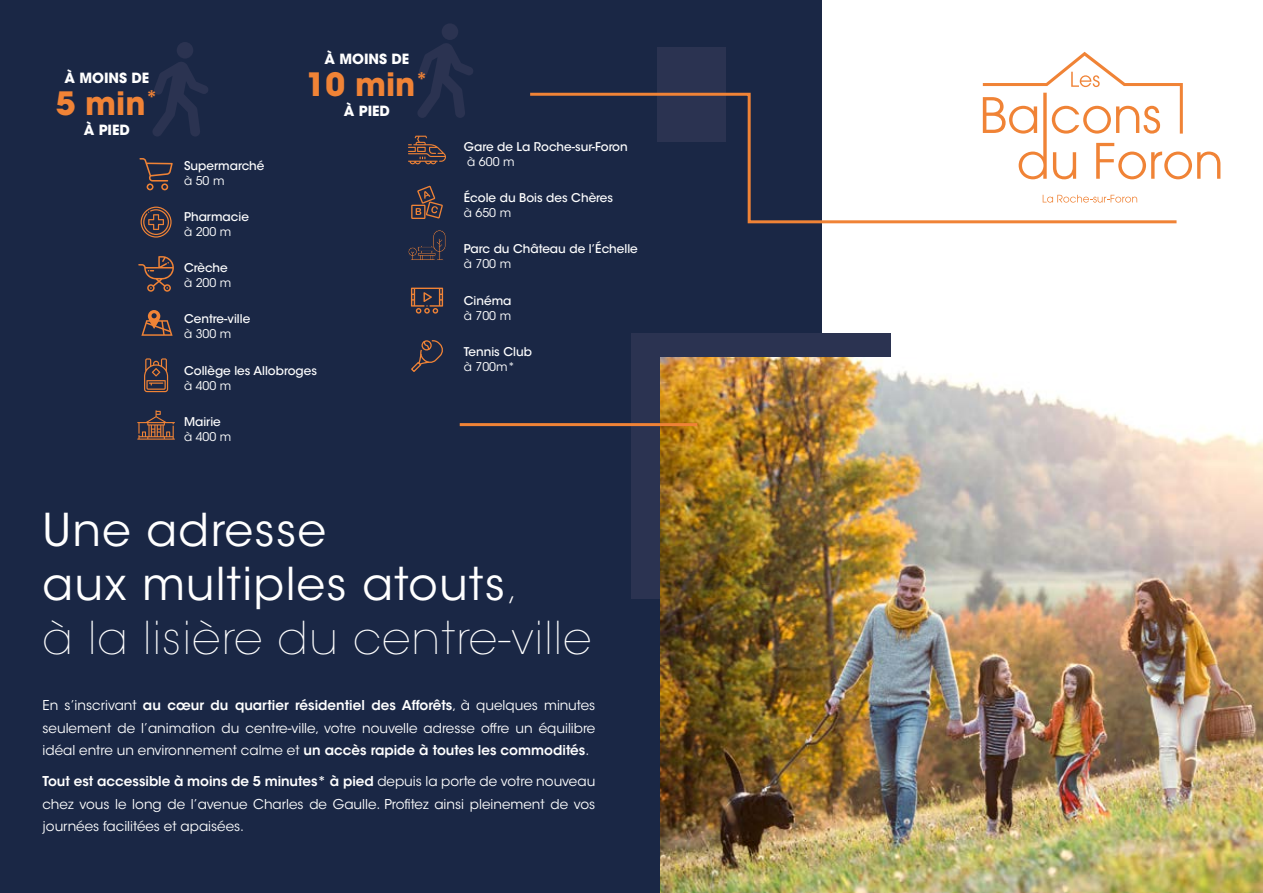
<style>
.page{position:relative;width:1263px;height:893px;background:#fff}
.page>*{position:absolute;margin:0;border:0;box-sizing:border-box;transform-origin:0 0}
.t1{font:45px/54px "ITC Avant Garde Std";letter-spacing:.03em;color:#fff}
.t2{font:700 31.95px "ITC Avant Garde Std";color:#f08336}
.t3{font:700 13.95px "ITC Avant Garde Std";color:#fff}
.t4{font:13.5px/22.5px "ITC Avant Garde Std";color:#fff;text-align:justify}
.t5{font:500 12px "ITC Avant Garde Std";color:#fff}
.t6{font:12px "ITC Avant Garde Std";color:#fff}
.s1{font-weight:200}
.s2{font-weight:600}
</style>
<div class="page">
<div style="left:0;top:0;width:822px;height:893px;background:#1a2745"></div>
<div style="left:177px;top:42px;width:16px;height:17px;background:#2b3351;border-radius:50%"></div>
<svg style="left:153px;top:62px;width:55px;height:74px"></svg>
<div style="left:442px;top:23px;width:16px;height:17px;background:#2b3351;border-radius:50%"></div>
<svg style="left:418px;top:43px;width:55px;height:75px"></svg>
<svg style="left:139px;top:158px;width:34px;height:32px"></svg>
<svg style="left:141px;top:207px;width:31px;height:31px"></svg>
<svg style="left:137px;top:410px;width:38px;height:30px"></svg>
<svg style="left:141px;top:310px;width:32px;height:26px"></svg>
<svg style="left:138px;top:256px;width:36px;height:36px"></svg>
<svg style="left:144px;top:358px;width:24px;height:34px"></svg>
<svg style="left:411px;top:186px;width:32px;height:33px"></svg>
<svg style="left:408px;top:136px;width:38px;height:28px"></svg>
<svg style="left:408px;top:230px;width:38px;height:30px"></svg>
<svg style="left:411px;top:288px;width:32px;height:26px"></svg>
<svg style="left:411px;top:340px;width:32px;height:32px"></svg>
<div style="left:631px;top:333px;width:260px;height:266px;background:#2b3351"></div>
<div style="left:658px;top:47px;width:68px;height:95px;background:#2b3351"></div>
<svg style="left:983px;top:52px;width:237px;height:127px"></svg>
<svg style="left:530px;top:91px;width:649px;height:133px"></svg>
<img style="left:660px;top:358px;width:603px;height:535px">
<hr style="left:460px;top:423px;width:237px;height:3px;background:#f08336">
<p class="t3" style="left:64px;top:69px;width:86px">À MOINS DE</p>
<h2 class="t2" style="left:56px;top:82px;width:104px">5 min<sup>*</sup></h2>
<p class="t3" style="left:84px;top:121px;width:48px">À PIED</p>
<p class="t3" style="left:324px;top:50px;width:86px">À MOINS DE</p>
<h2 class="t2" style="left:306px;top:64px;width:124px">10 min<sup>*</sup></h2>
<p class="t3" style="left:344px;top:102px;width:48px">À PIED</p>
<p class="t5" style="left:184px;top:158px;width:82px">Supermarché</p>
<p class="t6" style="left:184px;top:173px;width:42px">à 50 m</p>
<p class="t5" style="left:184px;top:209px;width:66px">Pharmacie</p>
<p class="t6" style="left:184px;top:224px;width:49px">à 200 m</p>
<p class="t5" style="left:184px;top:260px;width:45px">Crèche</p>
<p class="t6" style="left:184px;top:275px;width:49px">à 200 m</p>
<p class="t5" style="left:184px;top:312px;width:68px">Centre-ville</p>
<p class="t6" style="left:184px;top:327px;width:49px">à 300 m</p>
<p class="t5" style="left:184px;top:363px;width:134px">Collège les Allobroges</p>
<p class="t6" style="left:184px;top:378px;width:49px">à 400 m</p>
<p class="t5" style="left:184px;top:414px;width:38px">Mairie</p>
<p class="t6" style="left:184px;top:429px;width:49px">à 400 m</p>
<p class="t5" style="left:464px;top:139px;width:165px">Gare de La Roche-sur-Foron</p>
<p class="t6" style="left:467px;top:154px;width:49px">à 600 m</p>
<p class="t5" style="left:464px;top:190px;width:151px">École du Bois des Chères</p>
<p class="t6" style="left:464px;top:205px;width:49px">à 650 m</p>
<p class="t5" style="left:464px;top:241px;width:176px">Parc du Château de l’Échelle</p>
<p class="t6" style="left:464px;top:257px;width:49px">à 700 m</p>
<p class="t5" style="left:464px;top:293px;width:49px">Cinéma</p>
<p class="t6" style="left:464px;top:308px;width:49px">à 700 m</p>
<p class="t5" style="left:464px;top:344px;width:70px">Tennis Club</p>
<p class="t6" style="left:464px;top:359px;width:53px">à 700m*</p>
<h1 class="t1" style="left:43px;top:504px;width:550px">Une adresse<br>aux multiples atouts<span class="s1">,<br>à la lisière du centre-ville</span></h1>
<p class="t4" style="left:43px;top:694px;width:554px">En s’inscrivant <span class="s2">au cœur du quartier résidentiel des Afforêts</span>, à quelques minutes seulement de l’animation du centre-ville, votre nouvelle adresse offre un équilibre idéal entre un environnement calme et <span class="s2">un accès rapide à toutes les commodités</span>.</p>
<p class="t4" style="left:43px;top:770px;width:554px"><span class="s2">Tout est accessible à moins de 5 minutes* à pied</span> depuis la porte de votre nouveau chez vous le long de l’avenue Charles de Gaulle. Profitez ainsi pleinement de vos journées facilitées et apaisées.</p>
</div>
